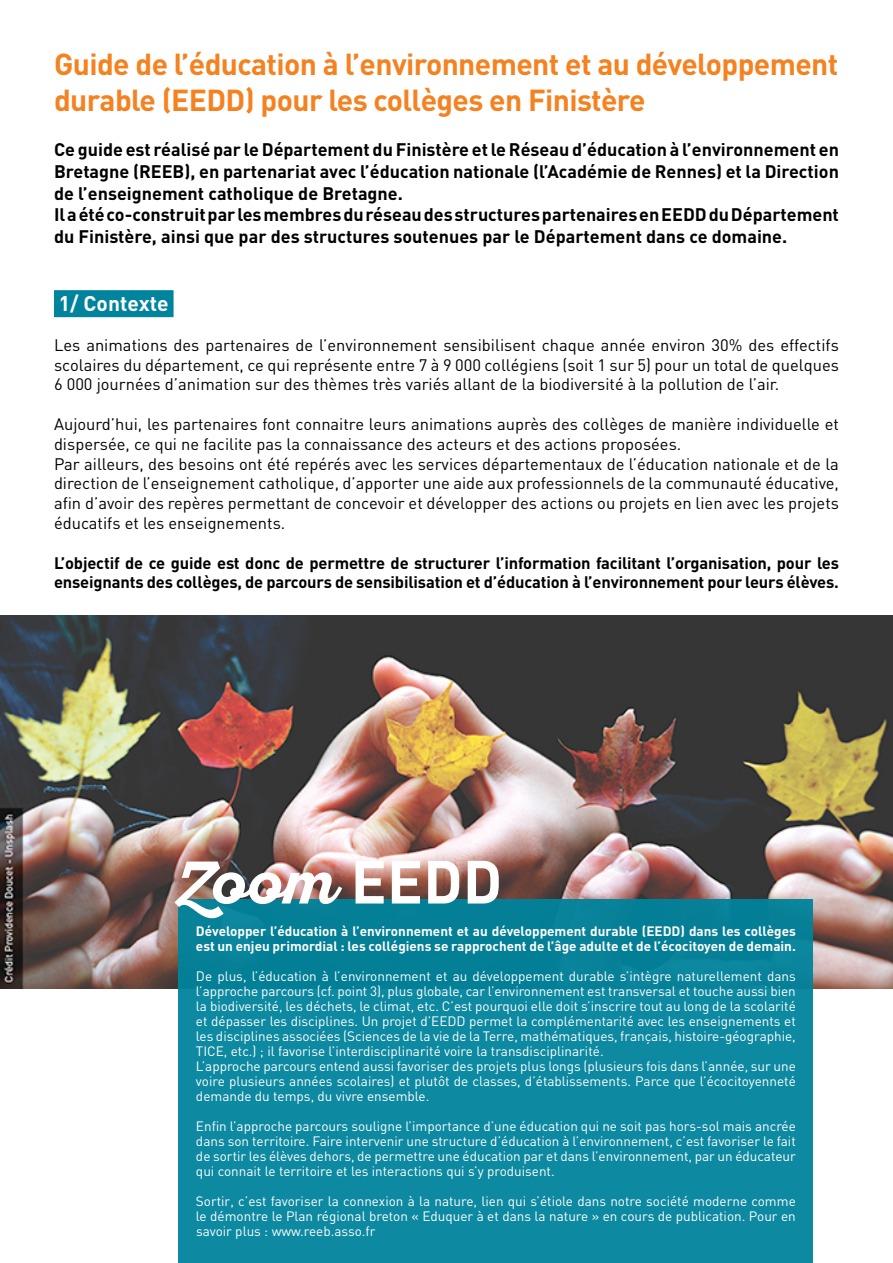
<style>
.page{position:relative;width:893px;height:1263px;background:#fff}
.page>*{position:absolute;margin:0;border:0;box-sizing:border-box;transform-origin:0 0}
.t1{font:60px "Sant Elia Script Bold DMO";color:#fff}
.t2{font:700 30px/36px "DIN";letter-spacing:-.02em;color:#f58220}
.t3{font:700 21px "DIN";color:#fff}
.t4{font:700 18px/21.6px "DIN";color:#000}
.t5{font:16.5px/19.8px "DIN";color:#000;text-align:justify}
.t6{font:700 16.5px/19.8px "DIN";letter-spacing:-.01em;color:#000}
.t7{font:13.5px/15px "DIN";color:#fff;text-align:justify}
.t8{font:700 13.5px/15px "DIN";color:#fff}
.s1{font-family:"DIN";font-weight:700}
</style>
<div class="page">
<img style="left:0;top:615px;width:893px;height:374px">
<div style="left:179px;top:900px;width:634px;height:363px;background:#0d89a1"></div>
<div style="left:54px;top:290px;width:120px;height:27px;background:#00839c"></div>
<h2 class="t2" style="left:54px;top:45px;width:786px">Guide de l’éducation à l’environnement et au développement durable (EEDD) pour les collèges en Finistère</h2>
<p class="t4" style="left:54px;top:138px;width:786px">Ce guide est réalisé par le Département du Finistère et le Réseau d’éducation à l’environnement en Bretagne (REEB), en partenariat avec l’éducation nationale (l’Académie de Rennes) et la Direction de l’enseignement catholique de Bretagne.<br>Il a été co-construit par les membres du réseau des structures partenaires en EEDD du Département du Finistère, ainsi que par des structures soutenues par le Département dans ce domaine.</p>
<h3 class="t3" style="left:59px;top:290px;width:111px">1/ Contexte</h3>
<p class="t5" style="left:54px;top:335px;width:786px">Les animations des partenaires de l’environnement sensibilisent chaque année environ 30% des effectifs scolaires du département, ce qui représente entre 7 à 9 000 collégiens (soit 1 sur 5) pour un total de quelques 6 000 journées d’animation sur des thèmes très variés allant de la biodiversité à la pollution de l’air.</p>
<p class="t5" style="left:54px;top:414px;width:786px;text-align:left">Aujourd’hui, les partenaires font connaitre leurs animations auprès des collèges de manière individuelle et dispersée, ce qui ne facilite pas la connaissance des acteurs et des actions proposées.<br>Par ailleurs, des besoins ont été repérés avec les services départementaux de l’éducation nationale et de la direction de l’enseignement catholique, d’apporter une aide aux professionnels de la communauté éducative, afin d’avoir des repères permettant de concevoir et développer des actions ou projets en lien avec les projets éducatifs et les enseignements.</p>
<p class="t6" style="left:54px;top:552px;width:786px">L’objectif de ce guide est donc de permettre de structurer l’information facilitant l’organisation, pour les enseignants des collèges, de parcours de sensibilisation et d’éducation à l’environnement pour leurs élèves.</p>
<h1 class="t1" style="left:177px;top:848px;width:327px">Zoom <span class="s1">EEDD</span></h1>
<p class="t8" style="left:196px;top:923px;width:601px">Développer l’éducation à l’environnement et au développement durable (EEDD) dans les collèges est un enjeu primordial : les collégiens se rapprochent de l’âge adulte et de l’écocitoyen de demain.</p>
<p class="t7" style="left:196px;top:968px;width:601px;text-align:left">De plus, l’éducation à l’environnement et au développement durable s’intègre naturellement dans l’approche parcours (cf. point 3), plus globale, car l’environnement est transversal et touche aussi bien la biodiversité, les déchets, le climat, etc. C’est pourquoi elle doit s’inscrire tout au long de la scolarité et dépasser les disciplines. Un projet d’EEDD permet la complémentarité avec les enseignements et les disciplines associées (Sciences de la vie de la Terre, mathématiques, français, histoire-géographie, TICE, etc.) ; il favorise l’interdisciplinarité voire la transdisciplinarité.<br>L’approche parcours entend aussi favoriser des projets plus longs (plusieurs fois dans l’année, sur une voire plusieurs années scolaires) et plutôt de classes, d’établissements. Parce que l’écocitoyenneté demande du temps, du vivre ensemble.</p>
<p class="t7" style="left:196px;top:1118px;width:601px">Enfin l’approche parcours souligne l’importance d’une éducation qui ne soit pas hors-sol mais ancrée dans son territoire. Faire intervenir une structure d’éducation à l’environnement, c’est favoriser le fait de sortir les élèves dehors, de permettre une éducation par et dans l’environnement, par un éducateur qui connait le territoire et les interactions qui s’y produisent.</p>
<p class="t7" style="left:196px;top:1193px;width:601px">Sortir, c’est favoriser la connexion à la nature, lien qui s’étiole dans notre société moderne comme le démontre le Plan régional breton « Eduquer à et dans la nature » en cours de publication. Pour en savoir plus : www.reeb.asso.fr</p>
</div>
